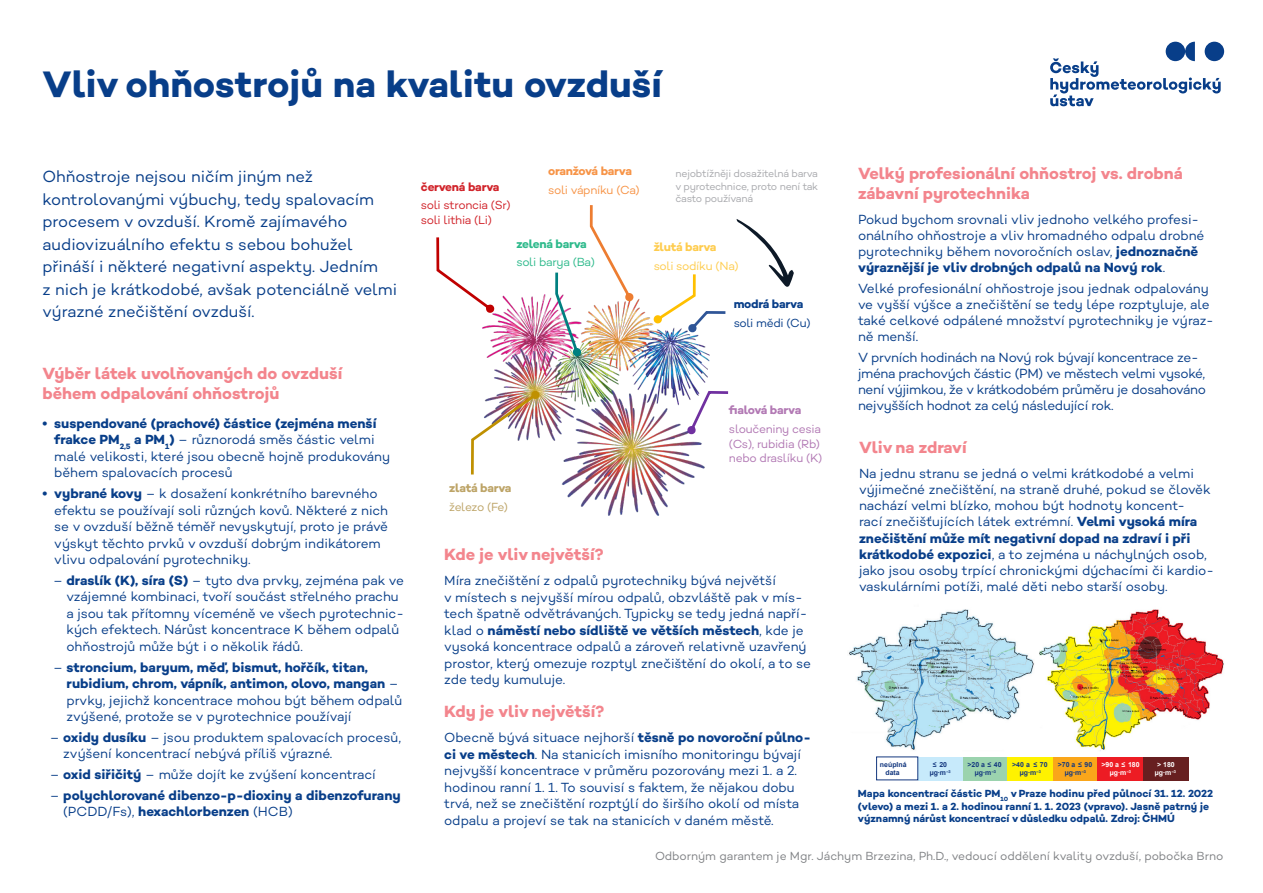
<style>
.page{position:relative;width:1263px;height:893px;background:#fff}
.page>*{position:absolute;margin:0;border:0;box-sizing:border-box;transform-origin:0 0}
.t1{font:700 37.5px "Campton";color:#083e89}
.t2{font:16.5px/22.5px "Campton";letter-spacing:-.005em;color:#083e89}
.t3{font:700 16.5px/19.8px "Campton";letter-spacing:-.005em;color:#f3858d}
.t4{font:13.5px/16.5px "Campton";letter-spacing:-.005em;color:#083e89}
.t5{font:13.5px/16.2px "Campton";letter-spacing:-.025em;color:#083e89}
.t6{font:700 13.5px/16.5px "Campton";color:#083e89}
.t7{font:12px "Campton";letter-spacing:-.005em;color:#808285}
.t8{font:12px/14.4px "Campton";letter-spacing:-.025em;color:#b279b4}
.t9{font:12px "Campton";letter-spacing:-.03em;color:#d1232a}
.t10{font:12px "Campton";letter-spacing:-.03em;color:#f79447}
.t11{font:12px "Campton";letter-spacing:-.03em;color:#fecc4e}
.t12{font:700 12px "Campton";letter-spacing:-.03em;color:#f79447}
.t13{font:12px "Campton";letter-spacing:-.03em;color:#2fba8c}
.t14{font:700 12px "Campton";letter-spacing:-.02em;color:#d1232a}
.t15{font:12px "Campton";letter-spacing:-.03em;color:#083e89}
.t16{font:700 12px "Campton";letter-spacing:-.035em;color:#b279b4}
.t17{font:700 12px "Campton";letter-spacing:-.03em;color:#2fba8c}
.t18{font:700 12px "Campton";letter-spacing:-.02em;color:#083e89}
.t19{font:700 12px "Campton";letter-spacing:-.02em;color:#bda467}
.t20{font:12px "Campton";letter-spacing:-.04em;color:#bda467}
.t21{font:700 12px "Campton";letter-spacing:-.02em;color:#fecc4e}
.t22{font:700 10.5px/12.6px "Campton";color:#083e89}
.t23{font:10.5px/12.6px "Campton";letter-spacing:-.025em;color:#a8a9ad;text-align:justify}
.t24{font:700 6.9px/8.7px "Arial";color:#14387f;text-align:center}
.t25{font:700 6.9px/8.7px "Arial";color:#fff;text-align:center}
.s1{font-weight:700}
.s2{font-weight:400}
</style>
<div class="page">
<img style="left:482px;top:294px;width:227px;height:221px">
<svg style="left:436px;top:237px;width:59px;height:76px"></svg>
<svg style="left:555px;top:273px;width:27px;height:84px"></svg>
<svg style="left:590px;top:205px;width:44px;height:97px"></svg>
<svg style="left:653px;top:274px;width:72px;height:59px"></svg>
<svg style="left:687px;top:391px;width:41px;height:44px"></svg>
<img style="left:471px;top:390px;width:69px;height:84px">
<svg style="left:736px;top:219px;width:58px;height:68px"></svg>
<div style="left:918px;top:757px;width:45px;height:23px;background:#c7eafb"></div>
<div style="left:963px;top:757px;width:45px;height:23px;background:#9bd3ae"></div>
<div style="left:1008px;top:757px;width:45px;height:23px;background:#fff200"></div>
<div style="left:1053px;top:757px;width:45px;height:23px;background:#faa61a"></div>
<div style="left:1098px;top:757px;width:45px;height:23px;background:#ed1c24"></div>
<div style="left:1143px;top:757px;width:45px;height:23px;background:#671f20"></div>
<svg style="left:1050px;top:42px;width:174px;height:64px"></svg>
<img style="left:849px;top:609px;width:375px;height:142px">
<p class="t1" style="left:43px;top:60px;width:621px">Vliv ohňostrojů na kvalitu ovzduší</p>
<p class="t2" style="left:43px;top:165px;width:356px">Ohňostroje nejsou ničím jiným než kontrolovanými výbuchy, tedy spalovacím procesem v ovzduší. Kromě zajímavého audiovizuálního efektu s sebou bohužel přináší i některé negativní aspekty. Jedním<br>z nich je krátkodobé, avšak potenciálně velmi výrazné znečištění ovzduší.</p>
<p class="t3" style="left:43px;top:363px;width:301px">Výběr látek uvolňovaných do ovzduší během odpalování ohňostrojů</p>
<p class="t4" style="left:54px;top:415px;width:337px;text-indent:-12px"><span class="s1">• suspendované (prachové) částice (zejména menší frakce PM</span><sub>2,5</sub> <span class="s1">a PM</span><sub>1</sub><span class="s1">)</span> – různorodá směs částic velmi malé velikosti, které jsou obecně hojně produkovány během spalovacích procesů</p>
<p class="t4" style="left:54px;top:485px;width:335px;text-indent:-12px"><span class="s1">• vybrané kovy</span> – k dosažení konkrétního barevného efektu se používají soli různých kovů. Některé z nich se v ovzduší běžně téměř nevyskytují, proto je právě výskyt těchto prvků v ovzduší dobrým indikátorem vlivu odpalování pyrotechniky.</p>
<p class="t4" style="left:66px;top:572px;width:339px;text-indent:-13px">– <span class="s1">draslík (K), síra (S)</span> – tyto dva prvky, zejména pak ve vzájemné kombinaci, tvoří součást střelného prachu a jsou tak přítomny víceméně ve všech pyrotechnic&shy;kých efektech. Nárůst koncentrace K během odpalů ohňostrojů může být i o několik řádů.</p>
<p class="t4" style="left:66px;top:658px;width:337px;text-indent:-13px">– <span class="s1">stroncium, baryum, měď, bismut, hořčík, titan, rubidium, chrom, vápník, antimon, olovo, mangan</span> – prvky, jejichž koncentrace mohou být během odpalů zvýšené, protože se v pyrotechnice používají</p>
<p class="t4" style="left:63px;top:729px;width:339px;text-indent:-13px">– <span class="s1">oxidy dusíku</span> – jsou produktem spalovacích procesů, zvýšení koncentrací nebývá příliš výrazné.</p>
<p class="t4" style="left:50px;top:766px;width:328px">– <span class="s1">oxid siřičitý</span> – může dojít ke zvýšení koncentrací</p>
<p class="t6" style="left:63px;top:787px;width:339px;text-indent:-13px"><span class="s2">–</span> polychlorované dibenzo-p-dioxiny a dibenzofurany <span class="s2">(PCDD/Fs),</span> hexachlorbenzen <span class="s2">(HCB)</span></p>
<p class="t14" style="left:421px;top:179px;width:80px">červená barva</p>
<p class="t9" style="left:421px;top:198px;width:91px">soli stroncia (Sr)</p>
<p class="t9" style="left:421px;top:212px;width:73px">soli lithia (Li)</p>
<p class="t12" style="left:548px;top:164px;width:85px">oranžová barva</p>
<p class="t10" style="left:548px;top:183px;width:93px">soli vápníku (Ca)</p>
<p class="t17" style="left:516px;top:236px;width:72px">zelená barva</p>
<p class="t13" style="left:516px;top:255px;width:80px">soli barya (Ba)</p>
<p class="t23" style="left:675px;top:167px;width:144px">nejobtížněji dosažitelná barva v pyrotechnice, proto není tak často používaná</p>
<p class="t21" style="left:654px;top:239px;width:64px">žlutá barva</p>
<p class="t11" style="left:654px;top:258px;width:87px">soli sodíku (Na)</p>
<p class="t18" style="left:734px;top:297px;width:71px">modrá barva</p>
<p class="t15" style="left:734px;top:315px;width:78px">soli mědi (Cu)</p>
<p class="t19" style="left:449px;top:480px;width:64px">zlatá barva</p>
<p class="t20" style="left:449px;top:499px;width:60px">železo (Fe)</p>
<p class="t16" style="left:729px;top:403px;width:74px">fialová barva</p>
<p class="t8" style="left:729px;top:422px;width:95px">sloučeniny cesia (Cs), rubidia (Rb) nebo draslíku (K)</p>
<p class="t3" style="left:444px;top:544px;width:161px">Kde je vliv největší?</p>
<p class="t4" style="left:444px;top:572px;width:368px">Míra znečištění z odpalů pyrotechniky bývá největší<br>v místech s nejvyšší mírou odpalů, obzvláště pak v mís&shy;tech špatně odvětrávaných. Typicky se tedy jedná napří&shy;klad o <span class="s1">náměstí nebo sídliště ve větších městech</span>, kde je vysoká koncentrace odpalů a zároveň relativně uzavřený prostor, který omezuje rozptyl znečištění do okolí, a to se zde tedy kumuluje.</p>
<p class="t3" style="left:444px;top:701px;width:162px">Kdy je vliv největší?</p>
<p class="t4" style="left:444px;top:729px;width:368px">Obecně bývá situace nejhorší <span class="s1">těsně po novoroční půlno&shy;ci ve městech</span>. Na stanicích imisního monitoringu bývají nejvyšší koncentrace v průměru pozorovány mezi 1. a 2. hodinou ranní 1. 1. To souvisí s faktem, že nějakou dobu trvá, než se znečištění rozptýlí do širšího okolí od místa odpalu a projeví se tak na stanicích v daném městě.</p>
<p class="t3" style="left:858px;top:163px;width:326px">Velký profesionální ohňostroj vs. drobná zábavní pyrotechnika</p>
<p class="t4" style="left:858px;top:211px;width:348px">Pokud bychom srovnali vliv jednoho velkého profesi&shy;onálního ohňostroje a vliv hromadného odpalu drobné pyrotechniky během novoročních oslav, <span class="s1">jednoznačně výraznější je vliv drobných odpalů na Nový rok</span>.</p>
<p class="t4" style="left:858px;top:280px;width:357px">Velké profesionální ohňostroje jsou jednak odpalovány ve vyšší výšce a znečištění se tedy lépe rozptyluje, ale také celkové odpálené množství pyrotechniky je výraz&shy;ně menší.</p>
<p class="t5" style="left:858px;top:349px;width:350px">V prvních hodinách na Nový rok bývají koncentrace ze&shy;jména prachových částic (PM) ve městech velmi vysoké, není výjimkou, že v krátkodobém průměru je dosahováno nejvyšších hodnot za celý následující rok.</p>
<p class="t3" style="left:859px;top:437px;width:109px">Vliv na zdraví</p>
<p class="t4" style="left:859px;top:465px;width:356px">Na jednu stranu se jedná o velmi krátkodobé a velmi výjimečné znečištění, na straně druhé, pokud se člověk nachází velmi blízko, mohou být hodnoty koncent-<br>rací znečišťujících látek extrémní. <span class="s1">Velmi vysoká míra znečištění může mít negativní dopad na zdraví i při krátkodobé expozici</span>, a to zejména u náchylných osob, jako jsou osoby trpící chronickými dýchacími či kardio&shy;vaskulárními potíži, malé děti nebo starší osoby.</p>
<p class="t24" style="left:880px;top:760px;width:28px">neúplná data</p>
<p class="t24" style="left:930px;top:760px;width:23px">≤ 20 µg∙m<sup>–3</sup></p>
<p class="t24" style="left:967px;top:760px;width:36px">&gt;20 a ≤ 40 µg∙m<sup>–3</sup></p>
<p class="t24" style="left:1012px;top:760px;width:37px">&gt;40 a ≤ 70 µg∙m<sup>–3</sup></p>
<p class="t24" style="left:1058px;top:760px;width:36px">&gt;70 a ≤ 90 µg∙m<sup>–3</sup></p>
<p class="t25" style="left:1101px;top:760px;width:40px">&gt;90 a ≤ 180 µg∙m<sup>–3</sup></p>
<p class="t25" style="left:1155px;top:760px;width:23px">&gt; 180 µg∙m<sup>–3</sup></p>
<p class="t22" style="left:858px;top:787px;width:357px">Mapa koncentrací částic PM<sub>10</sub> v Praze hodinu před půlnocí 31. 12. 2022 (vlevo) a mezi 1. a 2. hodinou ranní 1. 1. 2023 (vpravo). Jasně patrný je významný nárůst koncentrací v důsledku odpalů. Zdroj: ČHMÚ</p>
<p class="t7" style="left:655px;top:848px;width:570px">Odborným garantem je Mgr. Jáchym Brzezina, Ph.D., vedoucí oddělení kvality ovzduší, pobočka Brno</p>
</div>
